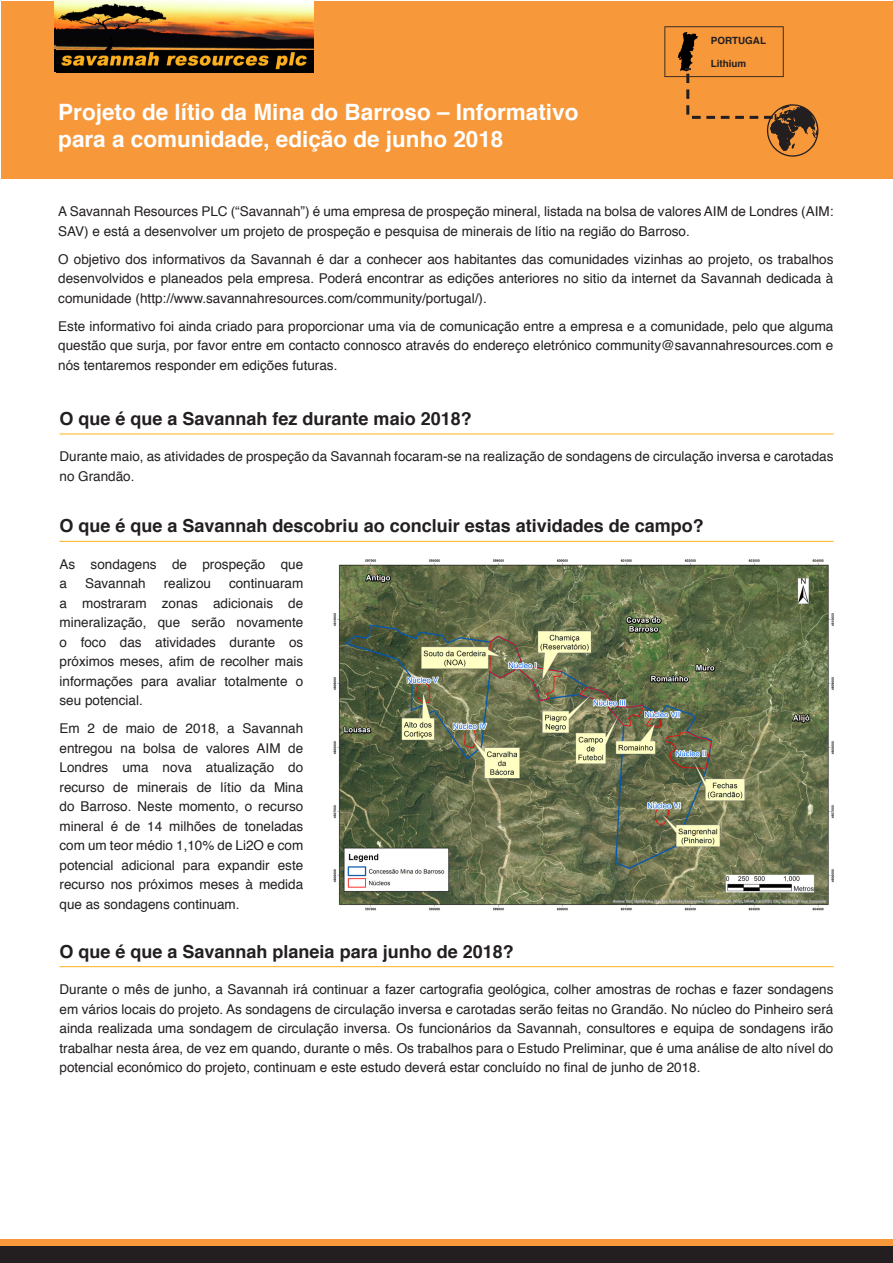
<style>
.page{position:relative;width:893px;height:1263px;background:#fff}
.page>*{position:absolute;margin:0;border:0;box-sizing:border-box;transform-origin:0 0}
.Main_Header{font:700 22.5px/27px "Helvetica";color:#fff}
.Heading{font:700 18px "Helvetica";color:#231f20}
.Paragraph{font:13.5px/19.5px "Helvetica";color:#231f20;text-align:justify}
.t1{font:700 9.9px "Helvetica";color:#231f20}
</style>
<div class="page">
<div style="left:1px;top:1px;width:891px;height:178px;background:#f7983a"></div>
<img style="left:54px;top:0;width:132px;height:72px">
<hr style="left:60px;top:433px;width:773px;height:2px;background:#fdb931">
<hr style="left:60px;top:541px;width:773px;height:1px;background:#fdb931">
<img style="left:57px;top:1px;width:256px;height:71px">
<div style="left:0;top:1246px;width:893px;height:17px;background:#231f20"></div>
<div style="left:0;top:1239px;width:893px;height:7px;background:#f7983a"></div>
<svg style="left:664px;top:26px;width:155px;height:131px"></svg>
<hr style="left:60px;top:966px;width:773px;height:1px;background:#fdb931">
<img style="left:333px;top:559px;width:500px;height:352px">
<p class="Main_Header" style="left:58px;top:99px;width:522px">Projeto de lítio da Mina do Barroso – Informativo para a comunidade, edição de junho 2018</p>
<p class="t1" style="left:711px;top:32px;width:57px">PORTUGAL</p>
<p class="t1" style="left:711px;top:55px;width:37px">Lithium</p>
<p class="Paragraph" style="left:58px;top:202px;width:777px">A Savannah Resources PLC (“Savannah”) é uma empresa de prospeção mineral, listada na bolsa de valores AIM de Londres (AIM:<br>SAV) e está a desenvolver um projeto de prospeção e pesquisa de minerais de lítio na região do Barroso.</p>
<p class="Paragraph" style="left:58px;top:249px;width:777px">O objetivo dos informativos da Savannah é dar a conhecer aos habitantes das comunidades vizinhas ao projeto, os trabalhos desenvolvidos e planeados pela empresa. Poderá encontrar as edições anteriores no sitio da internet da Savannah dedicada à comunidade (http://www.savannahresources.com/community/portugal/).</p>
<p class="Paragraph" style="left:58px;top:316px;width:777px">Este informativo foi ainda criado para proporcionar uma via de comunicação entre a empresa e a comunidade, pelo que alguma questão que surja, por favor entre em contacto connosco através do endereço eletrónico community@savannahresources.com e nós tentaremos responder em edições futuras.</p>
<p class="Heading" style="left:60px;top:404px;width:414px">O que é que a Savannah fez durante maio 2018?</p>
<p class="Paragraph" style="left:60px;top:447px;width:775px">Durante maio, as atividades de prospeção da Savannah focaram-se na realização de sondagens de circulação inversa e carotadas no Grandão.</p>
<p class="Heading" style="left:60px;top:511px;width:646px">O que é que a Savannah descobriu ao concluir estas atividades de campo?</p>
<p class="Paragraph" style="left:60px;top:555px;width:245px">As sondagens de prospeção que a</p>
<p class="Paragraph" style="left:85px;top:574px;width:62px">Savannah</p>
<p class="Paragraph" style="left:164px;top:574px;width:49px">realizou</p>
<p class="Paragraph" style="left:60px;top:574px;width:245px;text-indent:169px">continuaram a mostraram zonas adicionais de mineralização, que serão novamente o foco das atividades durante os próximos meses, afim de recolher mais informações para avaliar totalmente o seu potencial.</p>
<p class="Paragraph" style="left:60px;top:719px;width:245px">Em 2 de maio de 2018, a Savannah entregou na bolsa de valores AIM de Londres uma nova atualização do recurso de minerais de lítio da Mina do Barroso. Neste momento, o recurso mineral é de 14 milhões de toneladas com um teor médio 1,10% de Li2O e com potencial adicional para expandir este recurso nos próximos meses à medida que as sondagens continuam.</p>
<p class="Heading" style="left:60px;top:937px;width:456px">O que é que a Savannah planeia para junho de 2018?</p>
<p class="Paragraph" style="left:60px;top:980px;width:775px">Durante o mês de junho, a Savannah irá continuar a fazer cartografia geológica, colher amostras de rochas e fazer sondagens em vários locais do projeto. As sondagens de circulação inversa e carotadas serão feitas no Grandão. No núcleo do Pinheiro será ainda realizada uma sondagem de circulação inversa. Os funcionários da Savannah, consultores e equipa de sondagens irão trabalhar nesta área, de vez em quando, durante o mês. Os trabalhos para o Estudo Preliminar, que é uma análise de alto nível do potencial económico do projeto, continuam e este estudo deverá estar concluído no final de junho de 2018.</p>
</div>
